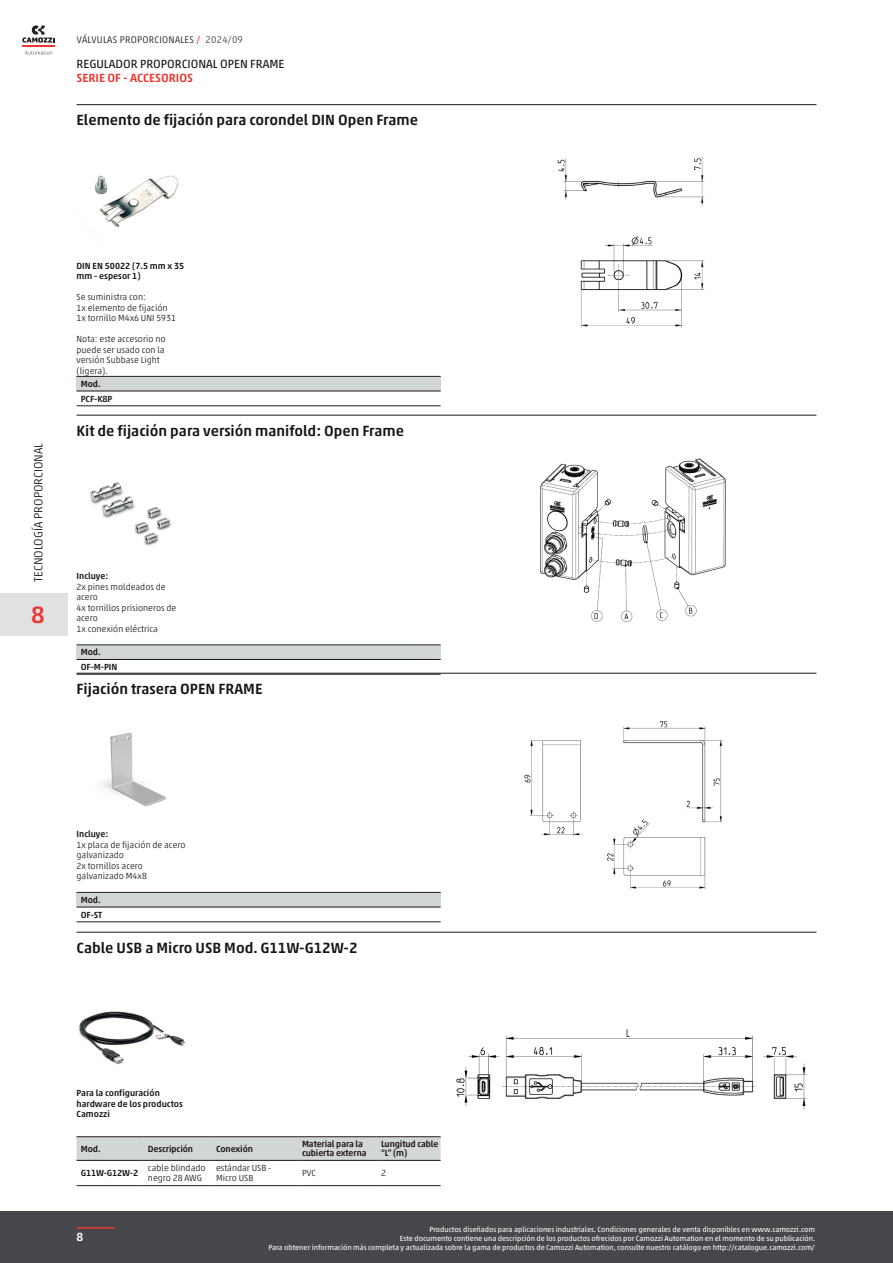
<style>
.page{position:relative;width:893px;height:1263px;background:#fff}
.page>*{position:absolute;margin:0;border:0;box-sizing:border-box;transform-origin:0 0}
.Num_catalogo_no_lingua{font:500 24px "Akko W1 G";color:#ee352f}
.Titolo_SEZIONE{font:500 15px "Akko W1 G";color:#171419}
.TITOLO_Home_small{font:12px "Akko W1 G";color:#171419}
.NOME_CATALOGO{font:300 12px "Akko W1 G";color:#171419}
.SOTTOTITOLO_Home_small{font:500 12px "Akko W1 G";color:#ee352f}
.t1{font:500 12px "Akko W1 G";color:#fff}
.Edizione_catalogo{font:300 9.75px "Akko W1 G";letter-spacing:.025em;color:#171419}
.Descrizione_prodotto_MINUSCOLO{font:300 9px/10.5px "Akko W1 G";color:#171419}
.Titoli_tabella_general_data{font:500 9px/9px "Akko W1 G";letter-spacing:-.01em;color:#171419}
.Descrizione_prodotto_MINUSCOLO-2{font:500 9px/10.5px "Akko W1 G";color:#171419}
.Testi_tabella_general_data{font:300 9px/10.5px "Akko W1 G";color:#171419}
.footNotes{font:7.5px/9px "Akko W1 G";color:#fff;text-align:right}
.s1{font-weight:400;color:#ee352f}
.s2{color:#383b3f}
.s3{font-weight:500}
</style>
<div class="page">
<svg style="left:77px;top:105px;width:739px;height:310px"></svg>
<hr style="left:77px;top:104px;width:739px;height:1px;background:#171419">
<img style="left:77px;top:145px;width:110px;height:111px">
<img style="left:550px;top:148px;width:163px;height:187px">
<div style="left:77px;top:376px;width:364px;height:15px;background:#d2d6d6"></div>
<div style="left:77px;top:391px;width:364px;height:15px;background:#fff"></div>
<hr style="left:77px;top:405px;width:364px;height:1px;background:#231f20">
<hr style="left:77px;top:376px;width:364px;height:1px;background:#231f20">
<hr style="left:77px;top:391px;width:364px;height:1px;background:#171419">
<hr style="left:77px;top:415px;width:739px;height:1px;background:#171419">
<img style="left:90px;top:482px;width:82px;height:64px">
<img style="left:540px;top:459px;width:186px;height:163px">
<div style="left:77px;top:645px;width:364px;height:14px;background:#d2d6d6"></div>
<hr style="left:77px;top:674px;width:364px;height:1px;background:#231f20">
<hr style="left:77px;top:644px;width:364px;height:1px;background:#231f20">
<hr style="left:77px;top:659px;width:364px;height:1px;background:#171419">
<svg style="left:77px;top:891px;width:739px;height:41px"></svg>
<hr style="left:77px;top:673px;width:739px;height:1px;background:#171419">
<img style="left:102px;top:732px;width:64px;height:75px">
<img style="left:498px;top:721px;width:267px;height:183px">
<div style="left:77px;top:892px;width:364px;height:15px;background:#d2d6d6"></div>
<div style="left:77px;top:907px;width:364px;height:15px;background:#fff"></div>
<hr style="left:77px;top:921px;width:364px;height:1px;background:#231f20">
<hr style="left:77px;top:892px;width:364px;height:1px;background:#231f20">
<hr style="left:77px;top:907px;width:364px;height:1px;background:#171419">
<hr style="left:77px;top:932px;width:739px;height:1px;background:#171419">
<img style="left:79px;top:1011px;width:106px;height:53px">
<img style="left:456px;top:1029px;width:351px;height:81px">
<svg style="left:77px;top:1137px;width:364px;height:23px;background:#cfd2d2"></svg>
<hr style="left:77px;top:1185px;width:67px;height:1px;background:#231f20">
<hr style="left:144px;top:1185px;width:68px;height:1px;background:#231f20">
<hr style="left:212px;top:1185px;width:86px;height:1px;background:#231f20">
<hr style="left:298px;top:1185px;width:79px;height:1px;background:#231f20">
<hr style="left:377px;top:1185px;width:64px;height:1px;background:#231f20">
<hr style="left:77px;top:1136px;width:67px;height:1px;background:#231f20">
<hr style="left:77px;top:1160px;width:67px;height:1px;background:#171419">
<hr style="left:144px;top:1136px;width:68px;height:1px;background:#231f20">
<hr style="left:144px;top:1160px;width:68px;height:1px;background:#171419">
<hr style="left:212px;top:1136px;width:86px;height:1px;background:#231f20">
<hr style="left:212px;top:1160px;width:86px;height:1px;background:#171419">
<hr style="left:298px;top:1136px;width:79px;height:1px;background:#231f20">
<hr style="left:298px;top:1160px;width:79px;height:1px;background:#171419">
<hr style="left:377px;top:1136px;width:64px;height:1px;background:#231f20">
<hr style="left:377px;top:1160px;width:64px;height:1px;background:#171419">
<div style="left:0;top:1211px;width:893px;height:52px;background:#46474a"></div>
<hr style="left:77px;top:1227px;width:38px;height:1px;background:#ee352f">
<hr style="left:22px;top:45px;width:32px;height:2px;background:#ee352f">
<svg style="left:22px;top:25px;width:32px;height:18px"></svg>
<svg style="left:25px;top:51px;width:27px;height:4px"></svg>
<div style="left:8px;top:593px;width:60px;height:42px;background:#e0e2e1"></div>
<div style="left:0;top:593px;width:8px;height:42px;background:#e0e2e1"></div>
<p class="Edizione_catalogo" style="left:77px;top:32px;width:168px">VÁLVULAS PROPORCIONALES <span class="s1">/</span> <span class="s2">2024/09</span></p>
<p class="TITOLO_Home_small" style="left:77px;top:55px;width:209px">REGULADOR PROPORCIONAL OPEN FRAME</p>
<p class="SOTTOTITOLO_Home_small" style="left:77px;top:69px;width:118px">SERIE OF - ACCESORIOS</p>
<p class="Titolo_SEZIONE" style="left:77px;top:109px;width:343px">Elemento de fijación para corondel DIN Open Frame</p>
<p class="NOME_CATALOGO" style="left:30px;top:582px;width:141px;rotate:-90deg">TECNOLOGÍA PROPORCIONAL</p>
<p class="Num_catalogo_no_lingua" style="left:31px;top:597px;width:15px">8</p>
<p class="Descrizione_prodotto_MINUSCOLO-2" style="left:77px;top:260px;width:109px">DIN EN 50022 (7.5 mm x 35 mm - espesor 1)</p>
<p class="Descrizione_prodotto_MINUSCOLO" style="left:77px;top:291px;width:101px">Se suministra con:<br>1x elemento de fijación<br>1x tornillo M4x6 UNI 5931</p>
<p class="Descrizione_prodotto_MINUSCOLO" style="left:77px;top:333px;width:91px">Nota: este accesorio no puede ser usado con la versión Subbase Light (ligera).</p>
<p class="Titoli_tabella_general_data" style="left:81px;top:378px;width:21px">Mod.</p>
<p class="Titoli_tabella_general_data" style="left:81px;top:393px;width:33px">PCF-K8P</p>
<p class="Titolo_SEZIONE" style="left:77px;top:419px;width:329px">Kit de fijación para versión manifold: Open Frame</p>
<p class="Descrizione_prodotto_MINUSCOLO" style="left:77px;top:570px;width:101px"><span class="s3">Incluye:<br></span>2x pines moldeados de acero<br>4x tornillos prisioneros de acero<br>1x conexión eléctrica</p>
<p class="Titoli_tabella_general_data" style="left:81px;top:647px;width:21px">Mod.</p>
<p class="Titoli_tabella_general_data" style="left:81px;top:662px;width:38px">OF-M-PIN</p>
<p class="Titolo_SEZIONE" style="left:77px;top:678px;width:187px">Fijación trasera OPEN FRAME</p>
<p class="Descrizione_prodotto_MINUSCOLO" style="left:77px;top:828px;width:111px"><span class="s3">Incluye:<br></span>1x placa de fijación de acero galvanizado<br>2x tornillos acero galvanizado M4x8</p>
<p class="Titoli_tabella_general_data" style="left:81px;top:894px;width:21px">Mod.</p>
<p class="Titoli_tabella_general_data" style="left:81px;top:909px;width:23px">OF-ST</p>
<p class="Titolo_SEZIONE" style="left:77px;top:936px;width:283px">Cable USB a Micro USB Mod. G11W-G12W-2</p>
<p class="Descrizione_prodotto_MINUSCOLO-2" style="left:77px;top:1087px;width:108px">Para la configuración hardware de los productos<br>Camozzi</p>
<p class="Titoli_tabella_general_data" style="left:81px;top:1143px;width:21px">Mod.</p>
<p class="Titoli_tabella_general_data" style="left:148px;top:1143px;width:47px">Descripción</p>
<p class="Titoli_tabella_general_data" style="left:216px;top:1143px;width:39px">Conexión</p>
<p class="Titoli_tabella_general_data" style="left:302px;top:1139px;width:66px">Material para la cubierta externa</p>
<p class="Titoli_tabella_general_data" style="left:381px;top:1139px;width:59px">Lungitud cable “L” (m)</p>
<p class="Titoli_tabella_general_data" style="left:81px;top:1168px;width:59px">G11W-G12W-2</p>
<p class="Testi_tabella_general_data" style="left:148px;top:1162px;width:59px">cable blindado negro 28 AWG</p>
<p class="Testi_tabella_general_data" style="left:216px;top:1162px;width:57px">estándar USB -<br>Micro USB</p>
<p class="Testi_tabella_general_data" style="left:302px;top:1167px;width:15px">PVC</p>
<p class="Testi_tabella_general_data" style="left:381px;top:1167px;width:6px">2</p>
<h3 class="t1" style="left:77px;top:1228px;width:8px">8</h3>
<p class="footNotes" style="left:268px;top:1225px;width:548px">Productos diseñados para aplicaciones industriales. Condiciones generales de venta disponibles en www.camozzi.com<br>Este documento contiene una descripción de los productos ofrecidos por Camozzi Automation en el momento de su publicación.<br>Para obtener información más completa y actualizada sobre la gama de productos de Camozzi Automation, consulte nuestro catálogo en http://catalogue.camozzi.com/</p>
</div>
